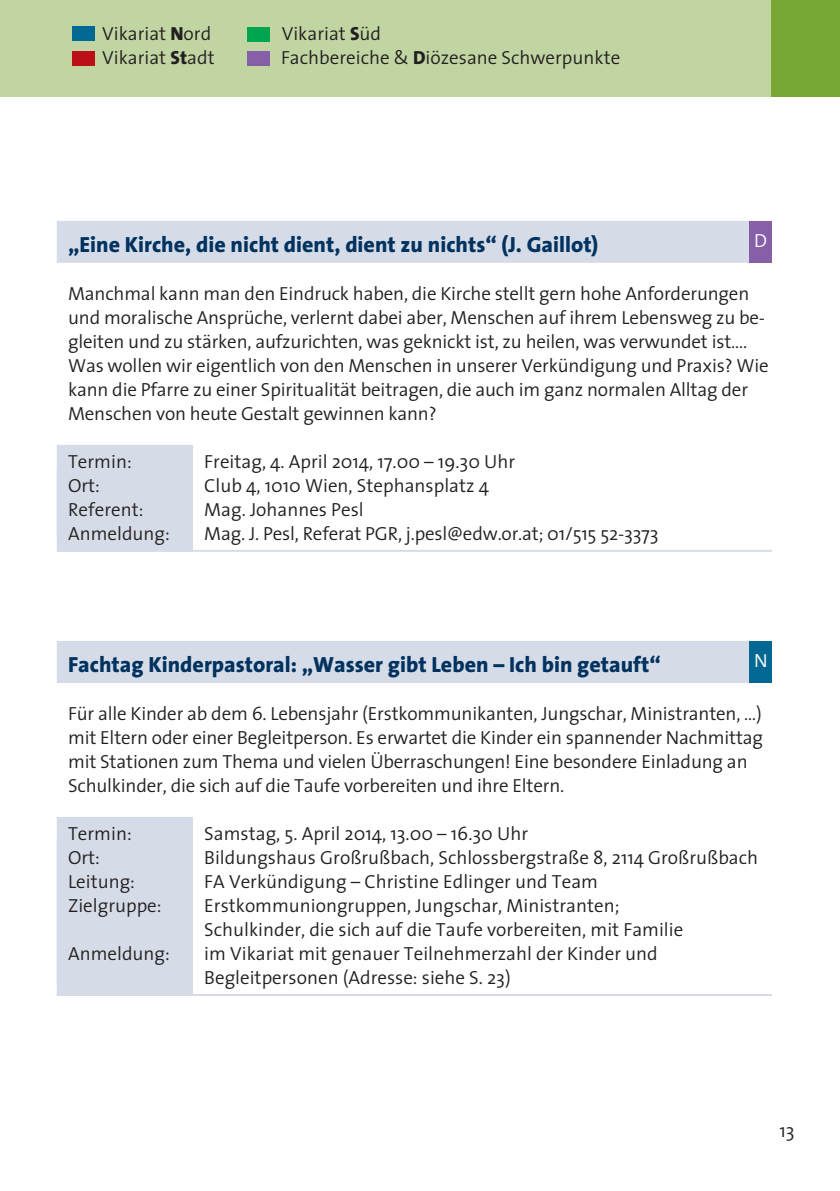
<style>
.page{position:relative;width:840px;height:1191px;background:#fff}
.page>*{position:absolute;margin:0;border:0;box-sizing:border-box;transform-origin:0 0}
.t1{font:800 22px "The Sans";color:#00325f}
.t2{font:300 19px/24px "The Sans";letter-spacing:-.01em;color:#231f20}
.t3{font:300 19px "The Sans";color:#fff}
.s1{font-weight:800}
</style>
<div class="page">
<div style="left:57px;top:221px;width:714px;height:42px;background:#d6dce7"></div>
<div style="left:57px;top:445px;width:136px;height:46px;background:#d6dce7"></div>
<div style="left:57px;top:469px;width:136px;height:46px;background:#d6dce7"></div>
<div style="left:57px;top:493px;width:136px;height:46px;background:#d6dce7"></div>
<div style="left:57px;top:517px;width:136px;height:34px;background:#d6dce7"></div>
<hr style="left:57px;top:550px;width:714px;height:2px;background:#d6dce7">
<div style="left:57px;top:641px;width:714px;height:42px;background:#d6dce7"></div>
<div style="left:57px;top:817px;width:136px;height:46px;background:#d6dce7"></div>
<div style="left:57px;top:841px;width:136px;height:46px;background:#d6dce7"></div>
<div style="left:57px;top:865px;width:136px;height:46px;background:#d6dce7"></div>
<div style="left:57px;top:889px;width:136px;height:46px;background:#d6dce7"></div>
<div style="left:57px;top:913px;width:136px;height:46px;background:#d6dce7"></div>
<div style="left:57px;top:937px;width:136px;height:46px;background:#d6dce7"></div>
<div style="left:57px;top:961px;width:136px;height:34px;background:#d6dce7"></div>
<hr style="left:57px;top:994px;width:714px;height:2px;background:#d6dce7">
<div style="left:748px;top:221px;width:23px;height:42px;background:#875fa8"></div>
<div style="left:748px;top:641px;width:23px;height:42px;background:#006893"></div>
<div style="left:0;top:0;width:839px;height:96px;background:#c1d5a3"></div>
<div style="left:72px;top:27px;width:23px;height:14px;background:#006893"></div>
<div style="left:72px;top:52px;width:23px;height:14px;background:#bb1018"></div>
<div style="left:771px;top:0;width:68px;height:96px;background:#77a833"></div>
<div style="left:247px;top:52px;width:22px;height:14px;background:#875fa8"></div>
<div style="left:247px;top:28px;width:22px;height:14px;background:#00a54f"></div>
<p class="t2" style="left:102px;top:21px;width:111px">Vikariat <span class="s1">N</span>ord</p>
<p class="t2" style="left:281px;top:21px;width:101px">Vikariat <span class="s1">S</span>üd</p>
<p class="t2" style="left:102px;top:45px;width:114px">Vikariat <span class="s1">St</span>adt</p>
<p class="t2" style="left:281px;top:45px;width:340px">Fachbereiche &amp; <span class="s1">D</span>iözesane Schwerpunkte</p>
<p class="t1" style="left:68px;top:226px;width:531px">„Eine Kirche, die nicht dient, dient zu nichts“ (J. Gaillot)</p>
<p class="t3" style="left:753px;top:225px;width:14px">D</p>
<p class="t2" style="left:68px;top:281px;width:701px">Manchmal kann man den Eindruck haben, die Kirche stellt gern hohe Anforderungen und moralische Ansprüche, verlernt dabei aber, Menschen auf ihrem Lebensweg zu be&shy;gleiten und zu stärken, aufzurichten, was geknickt ist, zu heilen, was verwundet ist….<br>Was wollen wir eigentlich von den Menschen in unserer Verkündigung und Praxis? Wie kann die Pfarre zu einer Spiritualität beitragen, die auch im ganz normalen Alltag der Menschen von heute Gestalt gewinnen kann?</p>
<p class="t2" style="left:68px;top:449px;width:65px">Termin:</p>
<p class="t2" style="left:204px;top:449px;width:312px">Freitag, 4. April 2014, 17.00 – 19.30 Uhr</p>
<p class="t2" style="left:68px;top:473px;width:33px">Ort:</p>
<p class="t2" style="left:204px;top:473px;width:286px">Club 4, 1010 Wien, Stephansplatz 4</p>
<p class="t2" style="left:68px;top:497px;width:77px">Referent:</p>
<p class="t2" style="left:204px;top:497px;width:161px">Mag. Johannes Pesl</p>
<p class="t2" style="left:68px;top:521px;width:103px">Anmeldung:</p>
<p class="t2" style="left:204px;top:521px;width:455px">Mag. J. Pesl, Referat PGR, j.pesl@edw.or.at; 01/515 52-3373</p>
<p class="t1" style="left:68px;top:646px;width:594px">Fachtag Kinderpastoral: „Wasser gibt Leben – Ich bin getauft“</p>
<p class="t3" style="left:753px;top:645px;width:15px">N</p>
<p class="t2" style="left:68px;top:701px;width:696px">Für alle Kinder ab dem 6. Lebensjahr (Erstkommunikanten, Jungschar, Ministranten, …) mit Eltern oder einer Begleitperson. Es erwartet die Kinder ein spannender Nachmittag mit Stationen zum Thema und vielen Überraschungen! Eine besondere Einladung an Schulkinder, die sich auf die Taufe vorbereiten und ihre Eltern.</p>
<p class="t2" style="left:68px;top:821px;width:65px">Termin:</p>
<p class="t2" style="left:204px;top:821px;width:325px">Samstag, 5. April 2014, 13.00 – 16.30 Uhr</p>
<p class="t2" style="left:68px;top:845px;width:33px">Ort:</p>
<p class="t2" style="left:204px;top:845px;width:555px">Bildungshaus Großrußbach, Schlossbergstraße 8, 2114 Großrußbach</p>
<p class="t2" style="left:68px;top:869px;width:68px">Leitung:</p>
<p class="t2" style="left:204px;top:869px;width:395px">FA Verkündigung – Christine Edlinger und Team</p>
<p class="t2" style="left:68px;top:893px;width:95px">Zielgruppe:</p>
<p class="t2" style="left:204px;top:893px;width:480px">Erstkommuniongruppen, Jungschar, Ministranten;<br>Schulkinder, die sich auf die Taufe vorbereiten, mit Familie</p>
<p class="t2" style="left:68px;top:941px;width:103px">Anmeldung:</p>
<p class="t2" style="left:204px;top:941px;width:454px">im Vikariat mit genauer Teilnehmerzahl der Kinder und<br>Begleitpersonen (Adresse: siehe S. 23)</p>
<p class="t2" style="left:779px;top:1117px;width:17px">13</p>
</div>
